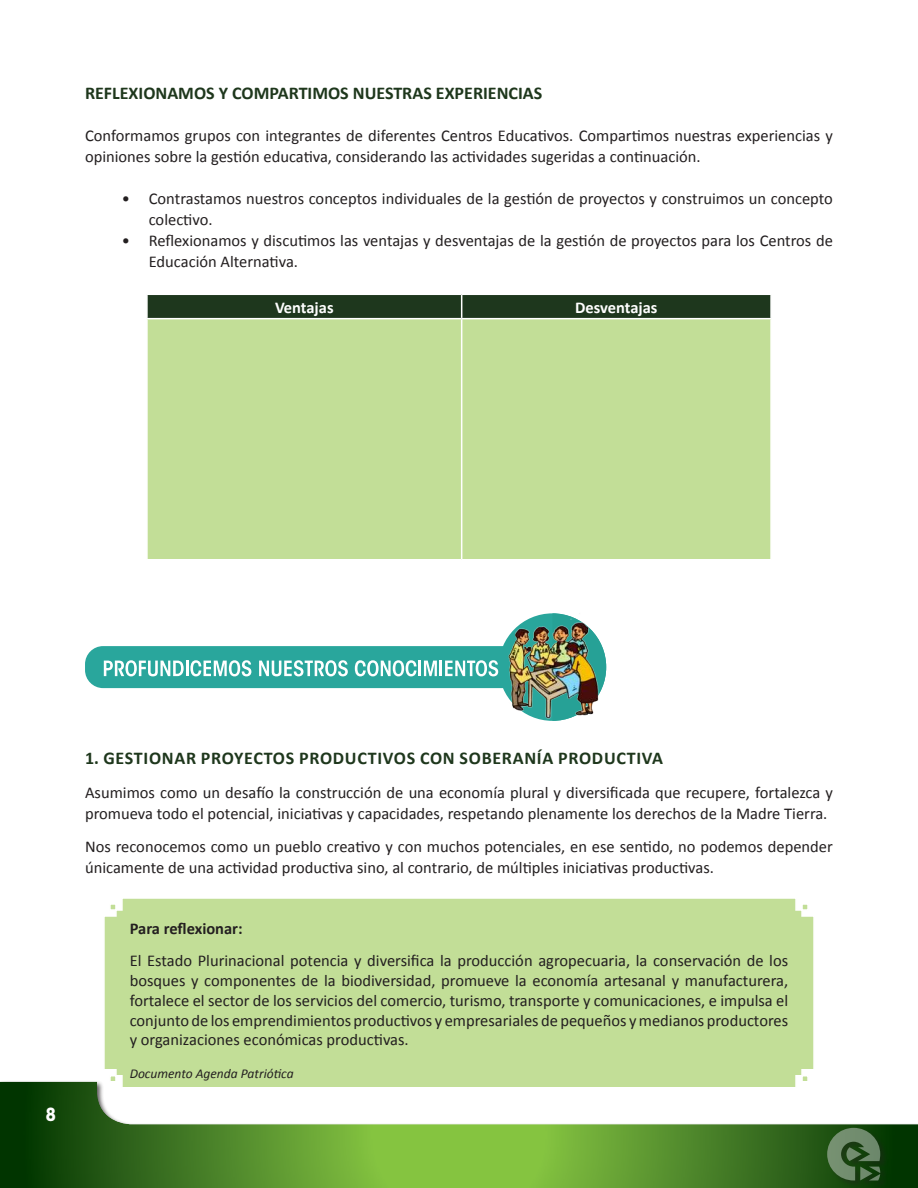
<style>
.page{position:relative;width:918px;height:1188px;background:#fff}
.page>*{position:absolute;margin:0;border:0;box-sizing:border-box;transform-origin:0 0}
.t1{font:700 18px "Calibri";letter-spacing:.04em;color:#1e371c}
.t2{font:700 18px "Calibri";letter-spacing:.01em;color:#1e371c}
.t3{font:700 condensed 18px "ITC Avant Garde Std";color:#fff}
.t4{font:16.5px/21px "Calibri";color:#231f20}
.t5{font:700 16.5px "Calibri";color:#fff}
.t6{font:700 16.5px "Calibri";color:#231f20}
.t7{font:italic 13.5px "Calibri";color:#231f20}
</style>
<div class="page">
<img style="left:0;top:1082px;width:916px;height:106px">
<hr style="left:916px;top:1080px;width:2px;height:108px;background:#231f20;opacity:.75">
<div style="left:827px;top:1128px;width:62px;height:60px;background:#231f20;opacity:.75"></div>
<svg style="left:827px;top:1128px;width:53px;height:53px;background:#4c6e46"></svg>
<div style="left:148px;top:319px;width:622px;height:240px;background:#c2de97"></div>
<svg style="left:147px;top:294px;width:623px;height:24px;background:#294028"></svg>
<hr style="left:461px;top:319px;width:1px;height:240px;background:#fff">
<div style="left:102px;top:898px;width:714px;height:191px;background:#c2de97"></div>
<div style="left:85px;top:646px;width:443px;height:42px;background:#29a69c;border-radius:18px"></div>
<svg style="left:104px;top:660px;width:147px;height:16px"></svg>
<svg style="left:259px;top:660px;width:89px;height:16px"></svg>
<svg style="left:355px;top:660px;width:143px;height:16px"></svg>
<img style="left:504px;top:613px;width:103px;height:108px">
<p class="t2" style="left:85px;top:84px;width:459px">REFLEXIONAMOS Y COMPARTIMOS NUESTRAS EXPERIENCIAS</p>
<p class="t4" style="left:85px;top:124px;width:749px">Conformamos grupos con integrantes de diferentes Centros Educativos. Compartimos nuestras experiencias y opiniones sobre la gestión educativa, considerando las actividades sugeridas a continuación.</p>
<p class="t4" style="left:149px;top:187px;width:686px;text-indent:-27px">• Contrastamos nuestros conceptos individuales de la gestión de proyectos y construimos un concepto colectivo.</p>
<p class="t4" style="left:149px;top:229px;width:686px;text-indent:-27px">• Reflexionamos y discutimos las ventajas y desventajas de la gestión de proyectos para los Centros de<br>Educación Alternativa.</p>
<p class="t5" style="left:275px;top:296px;width:60px">Ventajas</p>
<p class="t5" style="left:575px;top:296px;width:84px">Desventajas</p>
<p class="t3" style="left:46px;top:1105px;width:12px">8</p>
<p class="t1" style="left:85px;top:749px;width:580px">1. GESTIONAR PROYECTOS PRODUCTIVOS CON SOBERANÍA PRODUCTIVA</p>
<p class="t4" style="left:85px;top:781px;width:749px">Asumimos como un desafío la construcción de una economía plural y diversificada que recupere, fortalezca y promueva todo el potencial, iniciativas y capacidades, respetando plenamente los derechos de la Madre Tierra.</p>
<p class="t4" style="left:85px;top:836px;width:749px">Nos reconocemos como un pueblo creativo y con muchos potenciales, en ese sentido, no podemos depender únicamente de una actividad productiva sino, al contrario, de múltiples iniciativas productivas.</p>
<p class="t6" style="left:130px;top:917px;width:114px">Para reflexionar:</p>
<p class="t4" style="left:130px;top:950px;width:660px;line-height:19.8px;text-align:justify">El Estado Plurinacional potencia y diversifica la producción agropecuaria, la conservación de los bosques y componentes de la biodiversidad, promueve la economía artesanal y manufacturera, fortalece el sector de los servicios del comercio, turismo, transporte y comunicaciones, e impulsa el conjunto de los emprendimientos productivos y empresariales de pequeños y medianos productores y organizaciones económicas productivas.</p>
<p class="t7" style="left:130px;top:1064px;width:165px">Documento Agenda Patriótica</p>
</div>
